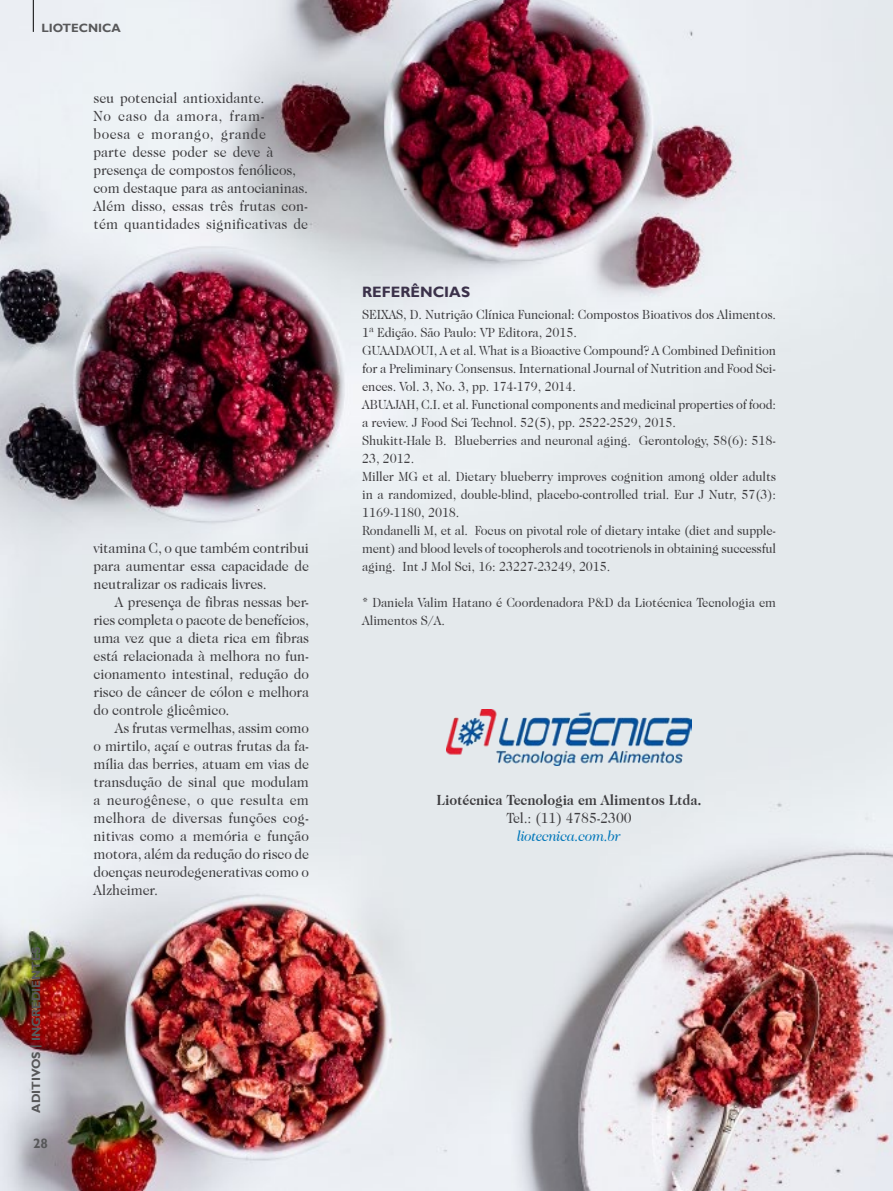
<style>
.page{position:relative;width:893px;height:1191px;background:#fff}
.page>*{position:absolute;margin:0;border:0;box-sizing:border-box;transform-origin:0 0}
.t1{font:15px/18px "Caslon 224 IT Cby BT";letter-spacing:-.01em;color:#3e3d40;text-align:justify;scale:.93 1}
.t2{font:700 15px "Caslon 224 IT Cby BT";letter-spacing:-.01em;color:#3e3d40;scale:.93 1}
.t3{font:italic 15px "Caslon 224 IT Cby BT";letter-spacing:-.01em;color:#0076b9;scale:.93 1}
.t4{font:700 15px "Gill Sans";color:#3b314a}
.t5{font:13.5px/18px "Caslon 224 IT Cby BT";letter-spacing:-.01em;color:#3e3d40;scale:.93 1}
.t6{font:700 13.5px "Gill Sans";color:#58585a}
.t7{font:700 12px "Gill Sans";color:#58585a}
.s1{font-style:inherit}
</style>
<div class="page">
<img style="left:0;top:0;width:893px;height:1191px">
<img style="left:446px;top:709px;width:246px;height:56px">
<hr style="left:33px;top:0;width:1px;height:32px;background:#000">
<p class="t7" style="left:42px;top:21px;width:81px">LIOTECNICA</p>
<p class="t1" style="left:94px;top:89px;width:232px;text-align:left">seu potencial antioxidante.<br>No caso da amora, fram-<br>boesa e morango, grande<br>parte desse poder se deve à presença de compostos fenólicos, com destaque para as antocianinas.<br>Além disso, essas três frutas con&shy;tém quantidades significativas de</p>
<p class="t7" style="left:29px;top:1112px;width:167px;rotate:-90deg">ADITIVOS <span class="s1">|</span> INGREDIENTES</p>
<p class="t6" style="left:33px;top:1135px;width:16px">28</p>
<p class="t1" style="left:94px;top:539px;width:233px">vitamina C, o que também contribui para aumentar essa capacidade de neutralizar os radicais livres.</p>
<p class="t1" style="left:94px;top:593px;width:233px;text-indent:21px">A presença de fibras nessas ber&shy;ries completa o pacote de benefícios, uma vez que a dieta rica em fibras está relacionada à melhora no fun&shy;cionamento intestinal, redução do risco de câncer de cólon e melhora do controle glicêmico.</p>
<p class="t1" style="left:94px;top:719px;width:233px;text-indent:21px">As frutas vermelhas, assim como o mirtilo, açaí e outras frutas da fa&shy;mília das berries, atuam em vias de transdução de sinal que modulam a neurogênese, o que resulta em melhora de diversas funções cog&shy;nitivas como a memória e função motora, além da redução do risco de doenças neurodegenerativas como o Alzheimer.</p>
<p class="t4" style="left:362px;top:283px;width:109px">REFERÊNCIAS</p>
<p class="t5" style="left:362px;top:305px;width:447px">SEIXAS, D. Nutrição Clínica Funcional: Compostos Bioativos dos Alimentos.<br>1ª Edição. São Paulo: VP Editora, 2015.<br>GUAADAOUI, A et al. What is a Bioactive Compound? A Combined Definition for a Preliminary Consensus. International Journal of Nutrition and Food Sci&shy;ences. Vol. 3, No. 3, pp. 174-179, 2014.<br>ABUAJAH, C.I. et al. Functional components and medicinal properties of food: a review. J Food Sci Technol. 52(5), pp. 2522-2529, 2015.<br>Shukitt-Hale B. Blueberries and neuronal aging. Gerontology, 58(6): 518- 23, 2012.<br>Miller MG et al. Dietary blueberry improves cognition among older adults in a randomized, double-blind, placebo-controlled trial. Eur J Nutr, 57(3):<br>1169-1180, 2018.<br>Rondanelli M, et al. Focus on pivotal role of dietary intake (diet and supple&shy;ment) and blood levels of tocopherols and tocotrienols in obtaining successful aging. Int J Mol Sci, 16: 23227-23249, 2015.</p>
<p class="t5" style="left:362px;top:593px;width:447px">* Daniela Valim Hatano é Coordenadora P&amp;D da Liotécnica Tecnologia em<br>Alimentos S/A.</p>
<p class="t2" style="left:437px;top:791px;width:286px">Liotécnica Tecnologia em Alimentos Ltda.</p>
<p class="t1" style="left:507px;top:809px;width:136px">Tel.: (11) 4785-2300</p>
<p class="t3" style="left:518px;top:827px;width:112px">liotecnica.com.br</p>
</div>
